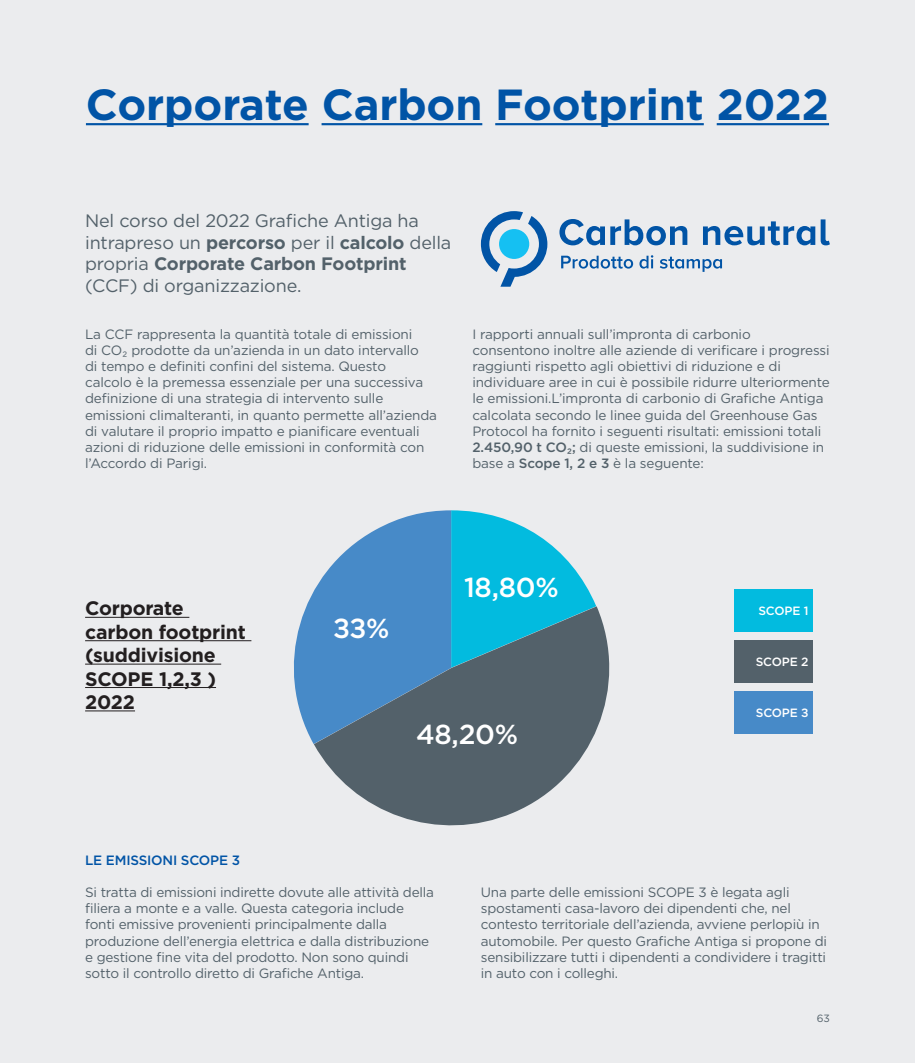
<style>
.page{position:relative;width:915px;height:1063px;background:#fff}
.page>*{position:absolute;margin:0;border:0;box-sizing:border-box;transform-origin:0 0}
.t1{font:700 43.5px "Gotham";letter-spacing:-.005em;color:#0154a6}
.t2{font:500 27.45px "Gotham";letter-spacing:-.01em;color:#fff}
.t3{font:700 19.5px/23.4px "Gotham";letter-spacing:-.01em;color:#231f20}
.t4{font:18px/21.6px "Gotham";letter-spacing:-.01em;color:#53616a}
.t5{font:13.5px/16.2px "Gotham";letter-spacing:-.015em;color:#53616a}
.t6{font:500 13.5px "Gotham";letter-spacing:-.015em;color:#0154a6}
.t7{font:500 12px "Gotham";letter-spacing:-.01em;color:#fff}
.t8{font:10.5px "Gotham";color:#53616a}
.s1{font-weight:700}
.s2{font-weight:500}
</style>
<div class="page">
<div style="left:0;top:0;width:914px;height:1063px;background:#ebecee"></div>
<svg style="left:293px;top:510px;width:158px;height:234px;fill:#478ac8"></svg>
<svg style="left:451px;top:510px;width:145px;height:96px"></svg>
<svg style="left:314px;top:606px;width:296px;height:220px;background:#5f8298"></svg>
<div style="left:733px;top:589px;width:79px;height:43px;background:#02bbdf"></div>
<div style="left:733px;top:640px;width:79px;height:43px;background:#53616a"></div>
<div style="left:733px;top:691px;width:79px;height:43px;background:#478ac8"></div>
<svg style="left:559px;top:219px;width:45px;height:26px"></svg>
<svg style="left:610px;top:219px;width:77px;height:26px"></svg>
<svg style="left:703px;top:219px;width:126px;height:26px"></svg>
<svg style="left:480px;top:211px;width:67px;height:76px"></svg>
<svg style="left:561px;top:255px;width:160px;height:17px"></svg>
<hr style="left:85px;top:617px;width:104px;height:1px;background:#231f20">
<hr style="left:85px;top:640px;width:166px;height:1px;background:#231f20">
<hr style="left:85px;top:664px;width:136px;height:1px;background:#231f20">
<hr style="left:85px;top:687px;width:131px;height:1px;background:#231f20">
<hr style="left:85px;top:710px;width:50px;height:1px;background:#231f20">
<hr style="left:86px;top:123px;width:222px;height:2px;background:#0154a6">
<hr style="left:321px;top:123px;width:161px;height:2px;background:#0154a6">
<hr style="left:495px;top:123px;width:208px;height:2px;background:#0154a6">
<hr style="left:716px;top:123px;width:112px;height:2px;background:#0154a6">
<h1 class="t1" style="left:86px;top:88px;width:744px">Corporate Carbon Footprint 2022</h1>
<h3 class="t4" style="left:85px;top:211px;width:367px">Nel corso del 2022 Grafiche Antiga ha intrapreso un <span class="s1">percorso</span> per il <span class="s1">calcolo</span> della propria <span class="s1">Corporate Carbon Footprint </span>(CCF) di organizzazione.</h3>
<p class="t5" style="left:85px;top:327px;width:353px">La CCF rappresenta la quantità totale di emissioni<br>di CO2 prodotte da un’azienda in un dato intervallo<br>di tempo e definiti confini del sistema. Questo<br>calcolo è la premessa essenziale per una successiva definizione di una strategia di intervento sulle emissioni climalteranti, in quanto permette all’azienda di valutare il proprio impatto e pianificare eventuali azioni di riduzione delle emissioni in conformità con l’Accordo di Parigi.</p>
<p class="t5" style="left:472px;top:327px;width:359px">I rapporti annuali sull’impronta di carbonio consentono inoltre alle aziende di verificare i progressi raggiunti rispetto agli obiettivi di riduzione e di individuare aree in cui è possibile ridurre ulteriormente le emissioni.L’impronta di carbonio di Grafiche Antiga calcolata secondo le linee guida del Greenhouse Gas Protocol ha fornito i seguenti risultati: emissioni totali <span class="s2">2.450,90 t CO2;</span> di queste emissioni, la suddivisione in base a <span class="s2">Scope 1, 2 e 3</span> è la seguente:</p>
<h3 class="t3" style="left:85px;top:598px;width:162px">Corporate carbon footprint (suddivisione<br>SCOPE 1,2,3 )<br>2022</h3>
<h2 class="t2" style="left:333px;top:618px;width:58px">33%</h2>
<h2 class="t2" style="left:464px;top:577px;width:96px">18,80%</h2>
<h2 class="t2" style="left:416px;top:724px;width:104px">48,20%</h2>
<p class="t7" style="left:758px;top:606px;width:52px">SCOPE 1</p>
<p class="t7" style="left:755px;top:657px;width:54px">SCOPE 2</p>
<p class="t7" style="left:755px;top:708px;width:54px">SCOPE 3</p>
<p class="t6" style="left:85px;top:855px;width:156px">LE EMISSIONI SCOPE 3</p>
<p class="t5" style="left:85px;top:885px;width:350px">Si tratta di emissioni indirette dovute alle attività della filiera a monte e a valle. Questa categoria include fonti emissive provenienti principalmente dalla produzione dell’energia elettrica e dalla distribuzione e gestione fine vita del prodotto. Non sono quindi sotto il controllo diretto di Grafiche Antiga.</p>
<p class="t5" style="left:480px;top:885px;width:347px">Una parte delle emissioni SCOPE 3 è legata agli spostamenti casa-lavoro dei dipendenti che, nel contesto territoriale dell’azienda, avviene perlopiù in automobile. Per questo Grafiche Antiga si propone di sensibilizzare tutti i dipendenti a condividere i tragitti in auto con i colleghi.</p>
<p class="t8" style="left:816px;top:1014px;width:15px">63</p>
</div>
